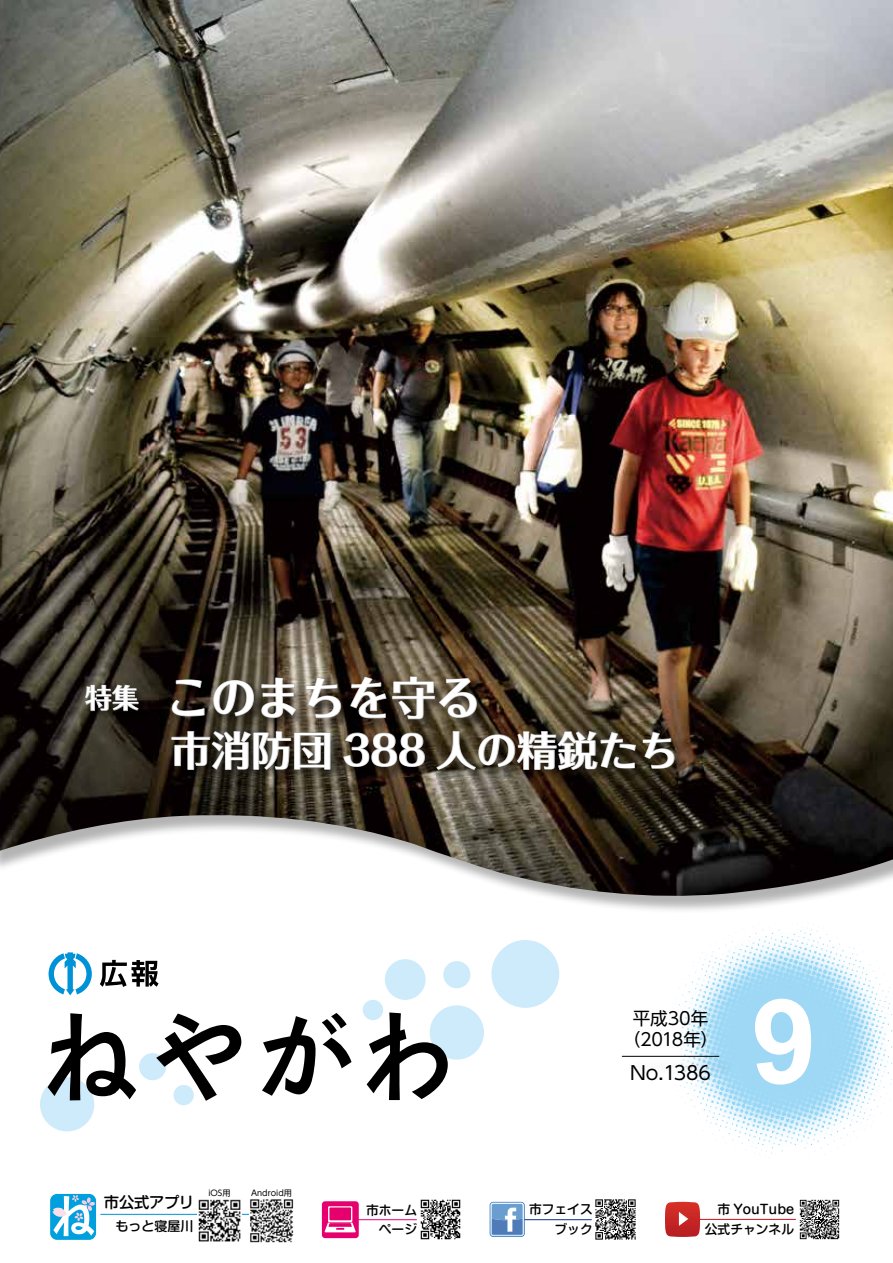
<style>
.page{position:relative;width:893px;height:1263px;background:#fff}
.page>*{position:absolute;margin:0;border:0;box-sizing:border-box;transform-origin:0 0}
.t1{font:700 117.45px "Arial";color:#fff}
.t2{font:700 45px "Folk Pro";color:#fff}
.t3{font:700 40.5px "Folk Pro";color:#fff}
.t4{font:700 27px "Folk Pro";color:#fff}
.t5{font:18.9px "UD Shin Go Pro";letter-spacing:-.01em;color:#000}
.t6{font:17.55px "UD Shin Go Pro";letter-spacing:-.005em;color:#000}
.t7{font:500 15.3px "Shin M Go Pro";letter-spacing:-.02em;color:#000}
.t8{font:500 13.05px "Shin M Go Pro";color:#000}
.t9{font:500 12.75px/19.5px "Shin M Go Pro";color:#000;text-align:right}
.t10{font:8.1px "UD Shin Go NT Pro";color:#000}
</style>
<div class="page">
<div style="left:430px;top:1005px;width:54px;height:55px;background:#ceebfb;border-radius:50%"></div>
<div style="left:491px;top:940px;width:68px;height:68px;background:#ceebfb;border-radius:50%"></div>
<img style="left:653px;top:923px;width:240px;height:235px">
<div style="left:443px;top:961px;width:27px;height:27px;background:#ceebfb;border-radius:50%"></div>
<div style="left:385px;top:959px;width:41px;height:41px;background:#ceebfb;border-radius:50%"></div>
<div style="left:363px;top:1000px;width:20px;height:20px;background:#ceebfb;border-radius:50%"></div>
<div style="left:40px;top:1077px;width:55px;height:55px;background:#ceebfb;border-radius:50%"></div>
<div style="left:139px;top:1053px;width:27px;height:27px;background:#ceebfb;border-radius:50%"></div>
<div style="left:173px;top:1085px;width:21px;height:20px;background:#ceebfb;border-radius:50%"></div>
<svg style="left:48px;top:1013px;width:88px;height:87px"></svg>
<svg style="left:156px;top:1013px;width:85px;height:88px"></svg>
<svg style="left:262px;top:1013px;width:89px;height:83px"></svg>
<svg style="left:367px;top:1012px;width:81px;height:88px"></svg>
<svg style="left:100px;top:960px;width:59px;height:27px"></svg>
<svg style="left:49px;top:952px;width:43px;height:43px"></svg>
<div style="left:0;top:0;width:893px;height:915px;background:#000;opacity:.3"></div>
<img style="left:0;top:0;width:893px;height:896px">
<div style="left:84px;top:675px;width:604px;height:108px;background:#000;opacity:.75"></div>
<svg style="left:85px;top:684px;width:54px;height:27px"></svg>
<svg style="left:171px;top:679px;width:34px;height:38px"></svg>
<svg style="left:213px;top:680px;width:41px;height:37px;background:#4e4a3e"></svg>
<svg style="left:261px;top:677px;width:36px;height:41px"></svg>
<svg style="left:306px;top:677px;width:35px;height:41px"></svg>
<svg style="left:350px;top:676px;width:127px;height:43px;background:#544a3c"></svg>
<svg style="left:171px;top:731px;width:160px;height:39px;background:#48443c"></svg>
<svg style="left:343px;top:732px;width:82px;height:35px;background:#403830"></svg>
<svg style="left:436px;top:731px;width:200px;height:39px;background:#4a4234"></svg>
<svg style="left:642px;top:731px;width:33px;height:38px"></svg>
<div style="left:626px;top:1058px;width:110px;height:17px;background:#000;opacity:.3"></div>
<hr style="left:622px;top:1056px;width:97px;height:1px;background:#000">
<hr style="left:100px;top:1214px;width:162px;height:1px;background:#0092d7">
<hr style="left:699px;top:1219px;width:97px;height:1px;background:#d0121b">
<div style="left:490px;top:1202px;width:35px;height:35px;background:#6290c8;border-radius:4px"></div>
<svg style="left:490px;top:1202px;width:34px;height:34px"></svg>
<img style="left:595px;top:1199px;width:41px;height:41px">
<hr style="left:524px;top:1219px;width:68px;height:1px;background:#0c3388">
<svg style="left:665px;top:1202px;width:35px;height:35px"></svg>
<img style="left:799px;top:1199px;width:41px;height:41px">
<div style="left:50px;top:1194px;width:46px;height:46px;background:#00a0df;border-radius:7px"></div>
<svg style="left:52px;top:1195px;width:43px;height:41px"></svg>
<div style="left:322px;top:1201px;width:37px;height:37px;background:#e5006e;border-radius:3px"></div>
<svg style="left:325px;top:1206px;width:31px;height:26px"></svg>
<img style="left:420px;top:1199px;width:41px;height:41px">
<hr style="left:355px;top:1219px;width:62px;height:1px;background:#e4007f">
<img style="left:197px;top:1199px;width:45px;height:43px">
<img style="left:249px;top:1199px;width:45px;height:44px">
<h2 class="t2" style="left:166px;top:659px;width:316px">このまちを守る</h2>
<h3 class="t4" style="left:85px;top:675px;width:82px">特集　</h3>
<h2 class="t2" style="left:132px;top:711px;width:406px">こどもの日イベント</h2>
<h3 class="t3" style="left:171px;top:716px;width:510px">市消防団 388 人の精鋭たち</h3>
<p class="t7" style="left:104px;top:1190px;width:92px">市公式アプリ</p>
<p class="t8" style="left:115px;top:1215px;width:80px">もっと寝屋川</p>
<p class="t10" style="left:208px;top:1186px;width:24px">iOS用</p>
<p class="t10" style="left:251px;top:1186px;width:42px">Android用</p>
<p class="t9" style="left:366px;top:1199px;width:53px">市ホームページ</p>
<h3 class="t6" style="left:633px;top:1004px;width:77px">平成30年</h3>
<h1 class="t1" style="left:751px;top:959px;width:67px">9</h1>
<h3 class="t6" style="left:623px;top:1025px;width:97px">（2018年(</h3>
<h3 class="t5" style="left:630px;top:1057px;width:82px">No.1386</h3>
<p class="t9" style="left:529px;top:1198px;width:65px">市フェイスブック</p>
<p class="t9" style="left:705px;top:1198px;width:91px">市 YouTube公式チャンネル</p>
</div>
